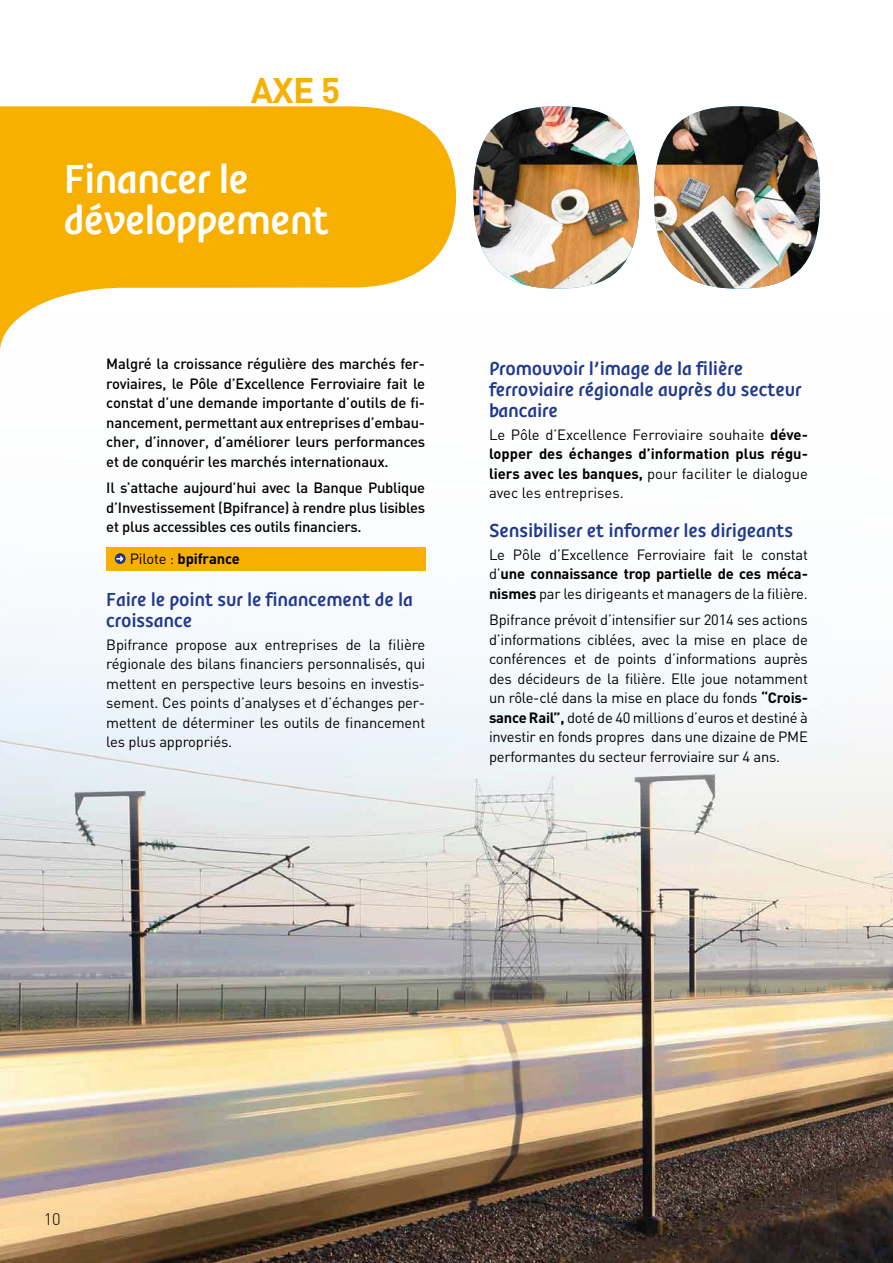
<style>
.page{position:relative;width:893px;height:1263px;background:#fff}
.page>*{position:absolute;margin:0;border:0;box-sizing:border-box;transform-origin:0 0}
.t1{font:48.3px/40.8px "RNPC";letter-spacing:-.02em;color:#fff}
.t2{font:700 35.1px "DIN";color:#f8b000}
.t3{font:22.5px/21px "RNPC";letter-spacing:-.01em;color:#20398f}
.t4{font:300 16.5px "DIN";color:#000}
.t5{font:14.7px/19.5px "DIN";letter-spacing:-.01em;color:#000;text-align:justify}
.t6{font:500 14.7px/19.5px "DIN";letter-spacing:-.015em;color:#000;text-align:justify}
.t7{font:700 14.7px "DIN";letter-spacing:-.01em;color:#000}
.s1{font-weight:400}
.s2{font-weight:700}
</style>
<div class="page">
<img style="left:0;top:183px;width:893px;height:1080px">
<div style="left:106px;top:547px;width:320px;height:24px;background:#f8b000"></div>
<svg style="left:115px;top:553px;width:11px;height:11px"></svg>
<svg style="left:116px;top:556px;width:7px;height:5px"></svg>
<svg style="left:0;top:106px;width:456px;height:245px;fill:#f8b000"></svg>
<img style="left:654px;top:106px;width:166px;height:183px">
<img style="left:473px;top:106px;width:166px;height:183px">
<h2 class="t2" style="left:251px;top:67px;width:91px">AXE 5</h2>
<h1 class="t1" style="left:64px;top:158px;width:267px">Financer le développement</h1>
<p class="t6" style="left:106px;top:354px;width:320px">Malgré la croissance régulière des marchés fer&shy;roviaires, le Pôle d’Excellence Ferroviaire fait le constat d’une demande importante d’outils de fi&shy;nancement, permettant aux entreprises d’embau&shy;cher, d’innover, d’améliorer leurs performances et de conquérir les marchés internationaux.</p>
<p class="t6" style="left:106px;top:478px;width:320px">Il s’attache aujourd’hui avec la Banque Publique d’Investissement (Bpifrance) à rendre plus lisibles et plus accessibles ces outils financiers.</p>
<p class="t7" style="left:130px;top:549px;width:111px"><span class="s1">Pilote :</span> bpifrance</p>
<h3 class="t3" style="left:106px;top:589px;width:308px">Faire le point sur le financement de la croissance</h3>
<p class="t5" style="left:106px;top:634px;width:320px">Bpifrance propose aux entreprises de la filière régionale des bilans financiers personnalisés, qui mettent en perspective leurs besoins en investis&shy;sement. Ces points d’analyses et d’échanges per&shy;mettent de déterminer les outils de financement les plus appropriés.</p>
<h3 class="t3" style="left:489px;top:358px;width:314px">Promouvoir l’image de la filière ferroviaire régionale auprès du secteur bancaire</h3>
<p class="t5" style="left:489px;top:424px;width:320px">Le Pôle d’Excellence Ferroviaire souhaite <span class="s2">déve&shy;lopper des échanges d’information plus régu&shy;liers avec les banques,</span> pour faciliter le dialogue avec les entreprises.</p>
<h3 class="t3" style="left:489px;top:519px;width:306px">Sensibiliser et informer les dirigeants</h3>
<p class="t5" style="left:489px;top:544px;width:320px">Le Pôle d’Excellence Ferroviaire fait le constat d’<span class="s2">une connaissance trop partielle de ces méca&shy;nismes</span> par les dirigeants et managers de la filière.</p>
<p class="t5" style="left:489px;top:610px;width:320px">Bpifrance prévoit d’intensifier sur 2014 ses actions d’informations ciblées, avec la mise en place de conférences et de points d’informations auprès des décideurs de la filière. Elle joue notamment un rôle-clé dans la mise en place du fonds <span class="s2">“Crois&shy;sance Rail”,</span> doté de 40 millions d’euros et destiné à investir en fonds propres dans une dizaine de PME performantes du secteur ferroviaire sur 4 ans.</p>
<p class="t4" style="left:44px;top:1209px;width:18px">10</p>
</div>
